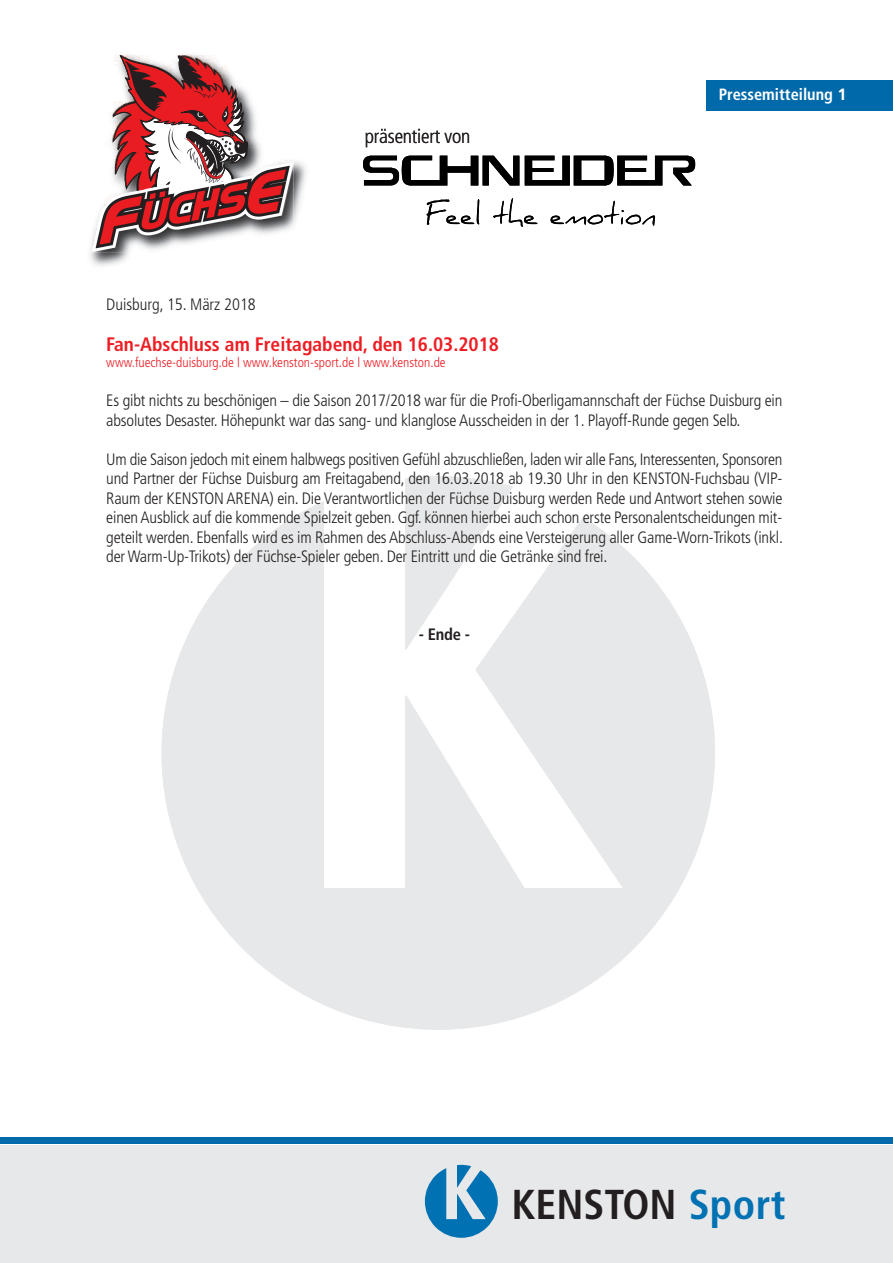
<style>
.page{position:relative;width:893px;height:1263px;background:#fff}
.page>*{position:absolute;margin:0;border:0;box-sizing:border-box;transform-origin:0 0}
.t1{font:700 condensed 41.85px "Frutiger";color:#231f20}
.t2{font:300 condensed 19.95px "Frutiger";letter-spacing:-.01em;color:#231f20}
.t3{font:700 condensed 19.5px "Frutiger";color:#ee1d23}
.t4{font:300 condensed 16.5px/19.5px "Frutiger";letter-spacing:-.01em;color:#231f20}
.t5{font:700 condensed 16.5px "Frutiger";color:#231f20}
.t6{font:700 condensed 16.35px "Frutiger";color:#fff}
.t7{font:300 condensed 13.5px "Frutiger";color:#ee1d23}
.s1{font-stretch:normal}
.s2{color:#0071b3}
</style>
<div class="page">
<img style="left:90px;top:54px;width:216px;height:212px">
<div style="left:0;top:1145px;width:893px;height:118px;background:#e7e8e9"></div>
<svg style="left:405px;top:476px;width:108px;height:25px;background:#eaebeb"></svg>
<svg style="left:162px;top:501px;width:553px;height:529px;fill:#e7e8e9"></svg>
<div style="left:706px;top:81px;width:187px;height:30px;background:#0069a9"></div>
<svg style="left:425px;top:1165px;width:73px;height:73px"></svg>
<svg style="left:92px;top:55px;width:202px;height:197px"></svg>
<svg style="left:363px;top:155px;width:156px;height:31px"></svg>
<svg style="left:525px;top:155px;width:170px;height:31px"></svg>
<svg style="left:427px;top:199px;width:52px;height:26px"></svg>
<svg style="left:493px;top:198px;width:44px;height:29px"></svg>
<svg style="left:551px;top:201px;width:104px;height:25px"></svg>
<div style="left:0;top:1138px;width:893px;height:6px;background:#0069a9"></div>
<p class="t2" style="left:365px;top:128px;width:107px">präsentiert von</p>
<p class="t6" style="left:719px;top:88px;width:129px">Pressemitteilung <span class="s1">1</span></p>
<p class="t4" style="left:106px;top:296px;width:151px">Duisburg, 15. März 2018</p>
<p class="t3" style="left:106px;top:336px;width:394px">Fan-Abschluss am Freitagabend, den 16.03.2018</p>
<p class="t7" style="left:106px;top:357px;width:341px">www.fuechse-duisburg.de l www.kenston-sport.de l www.kenston.de</p>
<p class="t4" style="left:106px;top:392px;width:678px">Es gibt nichts zu beschönigen – die Saison 2017/2018 war für die Profi-Oberligamannschaft der Füchse Duisburg ein absolutes Desaster. Höhepunkt war das sang- und klanglose Ausscheiden in der 1. Playoff-Runde gegen Selb.</p>
<p class="t4" style="left:106px;top:450px;width:678px;text-align:justify">Um die Saison jedoch mit einem halbwegs positiven Gefühl abzuschließen, laden wir alle Fans, Interessenten, Sponsoren und Partner der Füchse Duisburg am Freitagabend, den 16.03.2018 ab 19.30 Uhr in den KENSTON-Fuchsbau (VIP-Raum der KENSTON ARENA) ein. Die Verantwortlichen der Füchse Duisburg werden Rede und Antwort stehen sowie einenAusblick auf die kommende Spielzeit geben. Ggf. können hierbei auch schon erste Personalentscheidungen mit&shy;geteilt werden. Ebenfalls wird es im Rahmen des Abschluss-Abends eine Versteigerung aller Game-Worn-Trikots (inkl. der Warm-Up-Trikots) der Füchse-Spieler geben. Der Eintritt und die Getränke sind frei.</p>
<p class="t5" style="left:419px;top:628px;width:53px">- Ende -</p>
<h1 class="t1" style="left:511px;top:1188px;width:275px">KENSTON <span class="s2">Sport</span></h1>
</div>
